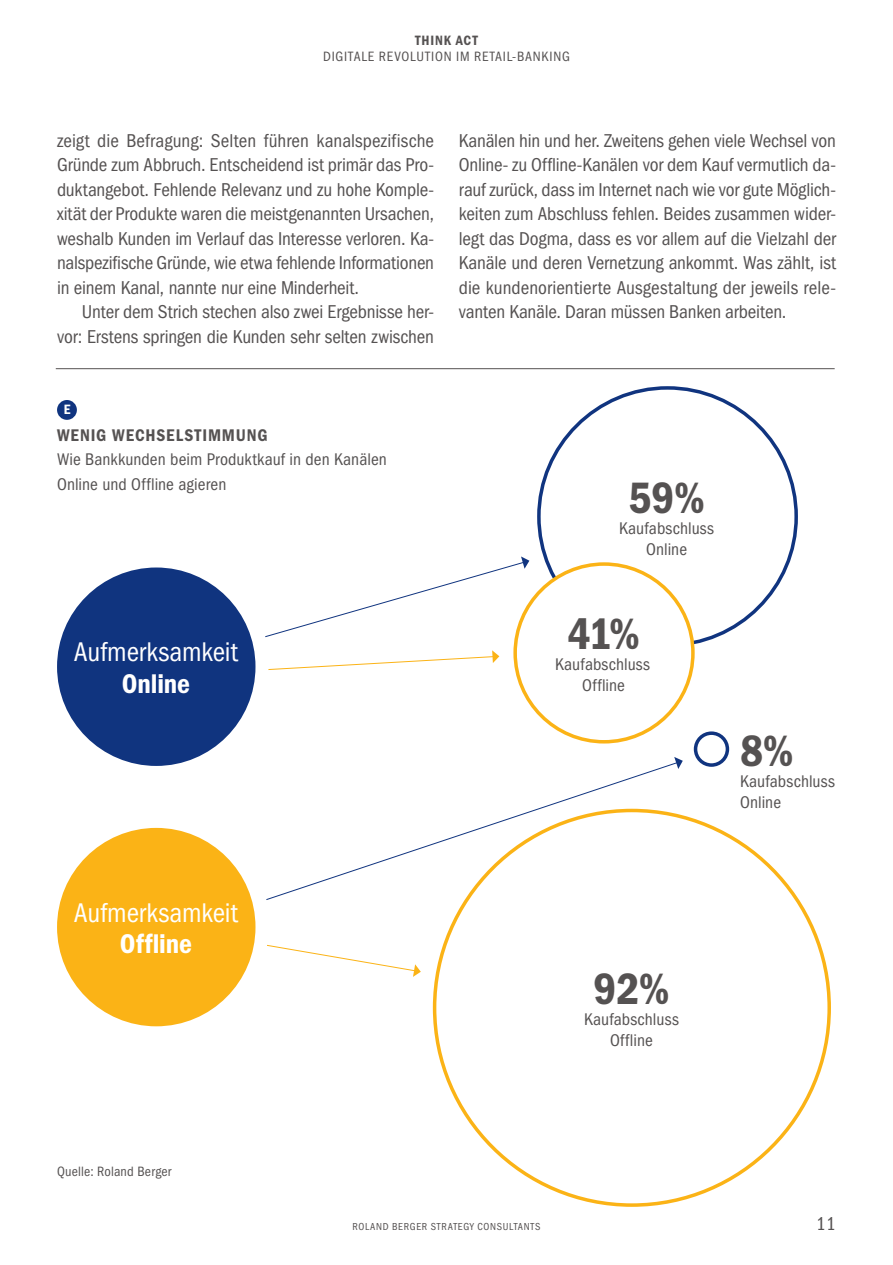
<style>
.page{position:relative;width:893px;height:1265px;background:#fff}
.page>*{position:absolute;margin:0;border:0;box-sizing:border-box;transform-origin:0 0}
.t1{font:600 45.5px "RB Franklin Cond";color:#555252}
.t2{font:28px "RB Franklin Cond";letter-spacing:-.005em;color:#fff}
.t3{font:600 28px "RB Franklin Cond";color:#fff}
.t4{font:19.25px/24.5px "RB Franklin Cond";letter-spacing:-.01em;color:#555252;text-align:justify}
.t5{font:17.5px/21px "RB Franklin Cond";letter-spacing:.005em;color:#555252;text-align:center}
.t6{font:600 17.5px "RB Franklin Cond";letter-spacing:.05em;color:#555252}
.t7{font:14px "RB Franklin Cond";letter-spacing:.05em;color:#555252}
.t8{font:14px "RB Franklin Cond";letter-spacing:.015em;color:#555252}
.t9{font:600 14px "RB Franklin Cond";letter-spacing:.055em;color:#555252}
.t10{font:600 14px "RB Franklin Cond";color:#fff}
.t11{font:10.5px "RB Franklin Cond";letter-spacing:.065em;color:#555252}
</style>
<div class="page">
<hr style="left:56px;top:368px;width:779px;height:1px;background:#555252">
<div style="left:57px;top:400px;width:20px;height:20px;background:#10347f;border-radius:50%"></div>
<svg style="left:265px;top:556px;width:264px;height:82px"></svg>
<svg style="left:266px;top:763px;width:412px;height:138px"></svg>
<svg style="left:674px;top:757px;width:9px;height:12px"></svg>
<svg style="left:268px;top:650px;width:231px;height:20px"></svg>
<svg style="left:267px;top:944px;width:154px;height:33px"></svg>
<div style="left:57px;top:567px;width:198px;height:199px;background:#10347f;border-radius:50%"></div>
<div style="left:57px;top:828px;width:198px;height:198px;background:#fbb316;border-radius:50%"></div>
<div style="left:515px;top:564px;width:178px;height:178px;background:#fff;border-radius:50%"></div>
<div style="left:513px;top:562px;width:182px;height:182px;border:4px solid #fbb316;border-radius:50%"></div>
<div style="left:694px;top:731px;width:35px;height:36px;border:4px solid #10347f;border-radius:50%"></div>
<div style="left:435px;top:810px;width:394px;height:395px;background:#fff;border-radius:50%"></div>
<p class="t9" style="left:415px;top:33px;width:64px">THINK ACT</p>
<p class="t7" style="left:323px;top:48px;width:248px">DIGITALE REVOLUTION IM RETAIL-BANKING</p>
<p class="t4" style="left:57px;top:128px;width:379px">zeigt die Befragung: Selten führen kanalspezifische Gründe zum Abbruch. Entscheidend ist primär das Pro&shy;duktangebot. Fehlende Relevanz und zu hohe Komple&shy;xität der Produkte waren die meistgenannten Ursachen, weshalb Kunden im Verlauf das Interesse verloren. Ka&shy;nalspezifische Gründe, wie etwa fehlende Informationen in einem Kanal, nannte nur eine Minderheit.</p>
<p class="t4" style="left:57px;top:300px;width:379px;text-align:right">Unter dem Strich stechen also zwei Ergebnisse her&shy;vor: Erstens springen die Kunden sehr selten zwischen</p>
<p class="t10" style="left:64px;top:402px;width:8px">E</p>
<p class="t6" style="left:57px;top:425px;width:212px">WENIG WECHSELSTIMMUNG</p>
<p class="t5" style="left:57px;top:447px;width:331px;line-height:24.5px;text-align:left">Wie Bankkunden beim Produktkauf in den Kanälen<br>Online und Offline agieren</p>
<h2 class="t2" style="left:74px;top:636px;width:166px">Aufmerksamkeit</h2>
<h2 class="t3" style="left:122px;top:668px;width:70px">Online</h2>
<p class="t4" style="left:459px;top:128px;width:379px">Kanälen hin und her. Zweitens gehen viele Wechsel von Online- zu Offline-Kanälen vor dem Kauf vermutlich da&shy;rauf zurück, dass im Internet nach wie vor gute Möglich&shy;keiten zum Abschluss fehlen. Beides zusammen wider&shy;legt das Dogma, dass es vor allem auf die Vielzahl der Kanäle und deren Vernetzung ankommt. Was zählt, ist die kundenorientierte Ausgestaltung der jeweils rele&shy;vanten Kanäle. Daran müssen Banken arbeiten.</p>
<h1 class="t1" style="left:629px;top:472px;width:78px">59%</h1>
<p class="t5" style="left:619px;top:517px;width:96px">Kaufabschluss<br>Online</p>
<h1 class="t1" style="left:567px;top:608px;width:74px">41%</h1>
<p class="t5" style="left:555px;top:654px;width:96px">Kaufabschluss<br>Offline</p>
<h1 class="t1" style="left:740px;top:724px;width:55px">8%</h1>
<p class="t5" style="left:740px;top:770px;width:96px;text-align:left">Kaufabschluss<br>Online</p>
<h2 class="t2" style="left:74px;top:897px;width:166px">Aufmerksamkeit</h2>
<h2 class="t3" style="left:120px;top:928px;width:74px">Offline</h2>
<h1 class="t1" style="left:593px;top:963px;width:78px">92%</h1>
<p class="t5" style="left:584px;top:1009px;width:96px">Kaufabschluss<br>Offline</p>
<p class="t8" style="left:57px;top:1163px;width:116px">Quelle: Roland Berger</p>
<p class="t11" style="left:353px;top:1221px;width:189px">ROLAND BERGER STRATEGY CONSULTANTS</p>
<p class="t4" style="left:816px;top:1212px;width:21px">11</p>
</div>
